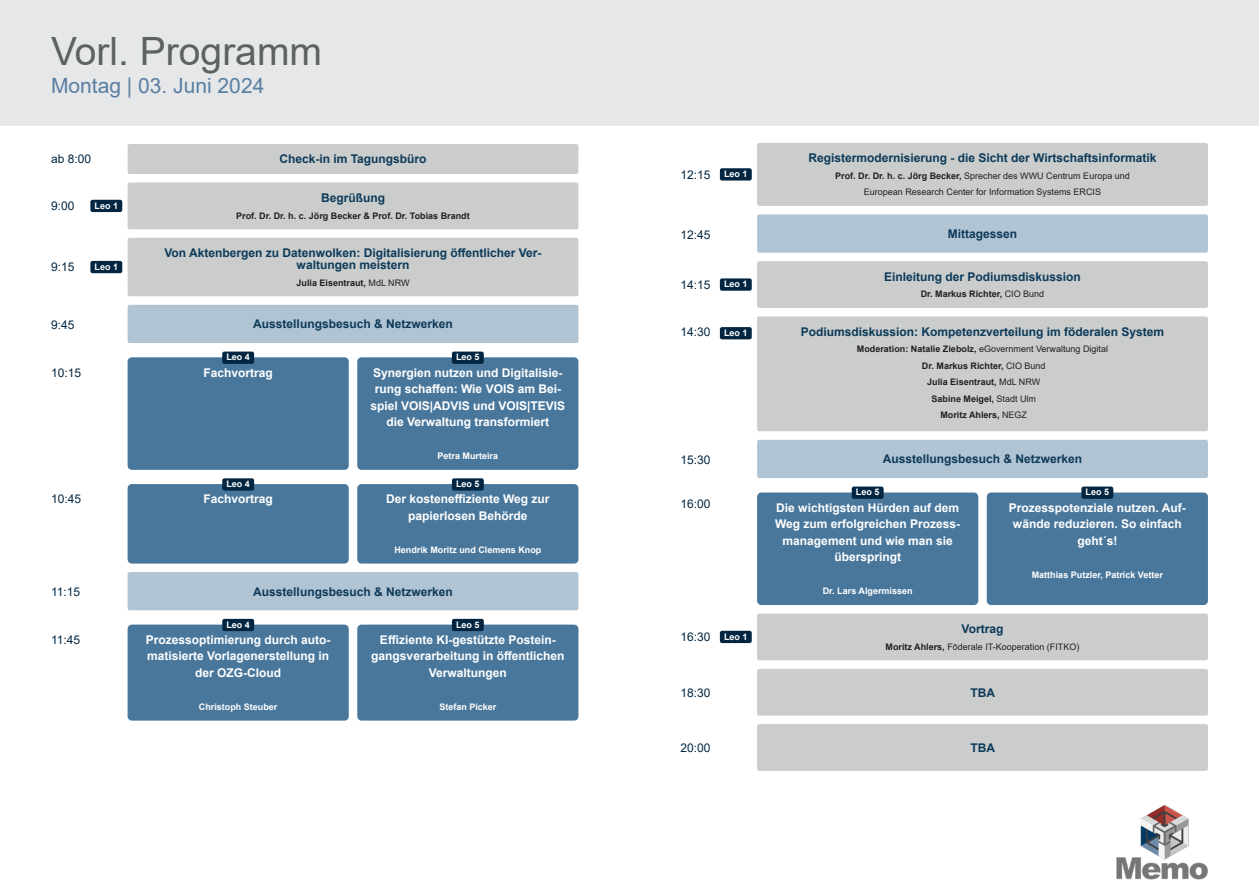
<style>
.page{position:relative;width:1259px;height:893px;background:#fff}
.page>*{position:absolute;margin:0;border:0;box-sizing:border-box;transform-origin:0 0}
.t1{font:39px "Arial";color:#5c6161}
.t2{font:21px "Arial";color:#5a7fa2}
.t3{font:700 12px/16.5px "Arial";color:#fff;text-align:center}
.t4{font:700 12px/12px "Arial";color:#0d3a59;text-align:center}
.t5{font:12px "Arial";color:#022641}
.t6{font:700 9px/16.5px "Arial";color:#231f20;text-align:center}
.t7{font:700 9px "Arial";color:#fff}
.t8{font:9px/16.5px "Arial";color:#231f20;text-align:center}
.s1{font-weight:400}
.s2{font-weight:700;font-size:9px;color:#fff}
.s3{font-weight:700}
</style>
<div class="page">
<div style="left:0;top:0;width:1259px;height:126px;background:#e6e7e9"></div>
<img style="left:1116px;top:805px;width:92px;height:75px">
<div style="left:128px;top:144px;width:450px;height:30px;background:#cacdcc;border-radius:2px"></div>
<div style="left:128px;top:183px;width:450px;height:46px;background:#cacdcc;border-radius:2px"></div>
<div style="left:90px;top:200px;width:32px;height:12px;background:#022641;border-radius:2px"></div>
<div style="left:128px;top:238px;width:450px;height:58px;background:#cacdcc;border-radius:2px"></div>
<div style="left:90px;top:261px;width:32px;height:12px;background:#022641;border-radius:2px"></div>
<div style="left:128px;top:305px;width:450px;height:38px;background:#b1c4d4;border-radius:2px"></div>
<div style="left:128px;top:357px;width:221px;height:113px;background:#49779c;border-radius:4px"></div>
<div style="left:222px;top:352px;width:32px;height:12px;background:#022641;border-radius:2px"></div>
<div style="left:357px;top:357px;width:221px;height:113px;background:#49779c;border-radius:4px"></div>
<div style="left:452px;top:352px;width:32px;height:12px;background:#022641;border-radius:2px"></div>
<div style="left:128px;top:484px;width:221px;height:80px;background:#49779c;border-radius:4px"></div>
<div style="left:222px;top:478px;width:32px;height:13px;background:#022641;border-radius:2px"></div>
<div style="left:357px;top:484px;width:221px;height:80px;background:#49779c;border-radius:4px"></div>
<div style="left:452px;top:478px;width:32px;height:13px;background:#022641;border-radius:2px"></div>
<div style="left:128px;top:572px;width:450px;height:38px;background:#b1c4d4;border-radius:2px"></div>
<div style="left:128px;top:625px;width:221px;height:96px;background:#49779c;border-radius:4px"></div>
<div style="left:222px;top:619px;width:32px;height:12px;background:#022641;border-radius:2px"></div>
<div style="left:357px;top:625px;width:221px;height:96px;background:#49779c;border-radius:4px"></div>
<div style="left:452px;top:619px;width:32px;height:12px;background:#022641;border-radius:2px"></div>
<div style="left:757px;top:143px;width:451px;height:63px;background:#cacdcc;border-radius:2px"></div>
<div style="left:720px;top:168px;width:32px;height:13px;background:#022641;border-radius:2px"></div>
<div style="left:757px;top:316px;width:451px;height:115px;background:#cacdcc;border-radius:2px"></div>
<div style="left:720px;top:327px;width:32px;height:12px;background:#022641;border-radius:2px"></div>
<div style="left:757px;top:669px;width:451px;height:47px;background:#cacdcc;border-radius:2px"></div>
<div style="left:757px;top:724px;width:451px;height:47px;background:#cacdcc;border-radius:2px"></div>
<div style="left:757px;top:613px;width:451px;height:47px;background:#cacdcc;border-radius:2px"></div>
<div style="left:720px;top:631px;width:32px;height:12px;background:#022641;border-radius:2px"></div>
<div style="left:757px;top:440px;width:451px;height:38px;background:#b1c4d4;border-radius:2px"></div>
<div style="left:757px;top:214px;width:451px;height:39px;background:#b1c4d4;border-radius:2px"></div>
<div style="left:757px;top:261px;width:451px;height:47px;background:#cacdcc;border-radius:2px"></div>
<div style="left:720px;top:278px;width:32px;height:13px;background:#022641;border-radius:2px"></div>
<div style="left:757px;top:492px;width:221px;height:113px;background:#49779c;border-radius:4px"></div>
<div style="left:851px;top:487px;width:32px;height:12px;background:#022641;border-radius:2px"></div>
<div style="left:986px;top:492px;width:222px;height:113px;background:#49779c;border-radius:4px"></div>
<div style="left:1081px;top:487px;width:32px;height:12px;background:#022641;border-radius:2px"></div>
<h1 class="t1" style="left:51px;top:25px;width:272px">Vorl. Programm</h1>
<h2 class="t2" style="left:51px;top:71px;width:215px">Montag | 03. Juni 2024</h2>
<p class="t5" style="left:51px;top:151px;width:42px">ab 8:00</p>
<p class="t4" style="left:279px;top:153px;width:149px">Check-in im Tagungsbüro</p>
<p class="t5" style="left:51px;top:198px;width:25px">9:00</p>
<p class="t7" style="left:95px;top:199px;width:25px">Leo 1</p>
<p class="t4" style="left:321px;top:192px;width:65px">Begrüßung</p>
<p class="t6" style="left:236px;top:207px;width:235px">Prof. Dr. Dr. h. c. Jörg Becker &amp; Prof. Dr. Tobias Brandt</p>
<p class="t5" style="left:51px;top:259px;width:25px">9:15</p>
<p class="t7" style="left:95px;top:260px;width:25px">Leo 1</p>
<p class="t4" style="left:164px;top:247px;width:379px">Von Aktenbergen zu Datenwolken: Digitalisierung öffentlicher Ver&shy;waltungen meistern</p>
<p class="t6" style="left:296px;top:274px;width:115px">Julia Eisentraut, <span class="s1">MdL NRW</span></p>
<p class="t5" style="left:51px;top:317px;width:25px">9:45</p>
<p class="t4" style="left:253px;top:318px;width:201px">Ausstellungsbesuch &amp; Netzwerken</p>
<p class="t5" style="left:51px;top:364px;width:32px">10:15</p>
<p class="t7" style="left:226px;top:351px;width:25px">Leo 4</p>
<p class="t3" style="left:203px;top:364px;width:71px">Fachvortrag</p>
<p class="t7" style="left:456px;top:351px;width:25px">Leo 5</p>
<p class="t3" style="left:370px;top:364px;width:196px">Synergien nutzen und Digitalisie&shy;rung schaffen: Wie VOIS am Bei&shy;spiel VOIS|ADVIS und VOIS|TEVIS die Verwaltung transformiert</p>
<p class="t7" style="left:437px;top:450px;width:62px">Petra Murteira</p>
<p class="t5" style="left:51px;top:491px;width:32px">10:45</p>
<p class="t7" style="left:226px;top:478px;width:25px">Leo 4</p>
<p class="t3" style="left:203px;top:491px;width:71px">Fachvortrag</p>
<p class="t7" style="left:456px;top:478px;width:25px">Leo 5</p>
<p class="t3" style="left:386px;top:491px;width:165px">Der kosteneffiziente Weg zur papierlosen Behörde</p>
<p class="t7" style="left:394px;top:543px;width:149px">Hendrik Moritz und Clemens Knop</p>
<p class="t5" style="left:51px;top:584px;width:31px">11:15</p>
<p class="t4" style="left:253px;top:585px;width:201px">Ausstellungsbesuch &amp; Netzwerken</p>
<p class="t5" style="left:51px;top:631px;width:31px">11:45</p>
<p class="t7" style="left:226px;top:618px;width:25px">Leo 4</p>
<p class="t3" style="left:146px;top:632px;width:186px">Prozessoptimierung durch auto&shy;matisierte Vorlagenerstellung in der OZG-Cloud</p>
<p class="t7" style="left:199px;top:700px;width:80px">Christoph Steuber</p>
<p class="t7" style="left:456px;top:618px;width:25px">Leo 5</p>
<p class="t3" style="left:371px;top:632px;width:195px">Effiziente KI-gestützte Postein&shy;gangsverarbeitung in öffentlichen<br>Verwaltungen</p>
<p class="t7" style="left:439px;top:700px;width:59px">Stefan Picker</p>
<p class="t5" style="left:680px;top:166px;width:69px">12:15 <span class="s2">Leo 1</span></p>
<p class="t4" style="left:808px;top:152px;width:349px">Registermodernisierung - die Sicht der Wirtschaftsinformatik</p>
<p class="t8" style="left:835px;top:167px;width:296px"><span class="s3">Prof. Dr. Dr. h. c. Jörg Becker,</span> Sprecher des WWU Centrum Europa und<br>European Research Center for Information Systems ERCIS</p>
<p class="t5" style="left:680px;top:226px;width:32px">12:45</p>
<p class="t4" style="left:948px;top:228px;width:71px">Mittagessen</p>
<p class="t5" style="left:680px;top:276px;width:69px">14:15 <span class="s2">Leo 1</span></p>
<p class="t4" style="left:884px;top:271px;width:198px">Einleitung der Podiumsdiskussion</p>
<p class="t6" style="left:920px;top:286px;width:125px">Dr. Markus Richter, <span class="s1">CIO Bund</span></p>
<p class="t5" style="left:680px;top:323px;width:69px">14:30 <span class="s2">Leo 1</span></p>
<p class="t4" style="left:800px;top:326px;width:365px">Podiumsdiskussion: Kompetenzverteilung im föderalen System</p>
<p class="t6" style="left:857px;top:341px;width:253px">Moderation: Natalie Ziebolz, <span class="s1">eGovernment Verwaltung Digital<br></span>Dr. Markus Richter, <span class="s1">CIO Bund<br></span>Julia Eisentraut, <span class="s1">MdL NRW<br></span>Sabine Meigel, <span class="s1">Stadt Ulm<br></span>Moritz Ahlers, <span class="s1">NEGZ</span></p>
<p class="t5" style="left:680px;top:452px;width:32px">15:30</p>
<p class="t4" style="left:883px;top:453px;width:201px">Ausstellungsbesuch &amp; Netzwerken</p>
<p class="t5" style="left:680px;top:495px;width:32px">16:00</p>
<p class="t5" style="left:680px;top:629px;width:69px">16:30 <span class="s2">Leo 1</span></p>
<p class="t7" style="left:856px;top:486px;width:25px">Leo 5</p>
<p class="t3" style="left:775px;top:500px;width:187px">Die wichtigsten Hürden auf dem<br>Weg zum erfolgreichen Prozess&shy;management und wie man sie überspringt</p>
<p class="t7" style="left:823px;top:585px;width:91px">Dr. Lars Algermissen</p>
<p class="t7" style="left:1085px;top:486px;width:25px">Leo 5</p>
<p class="t3" style="left:1009px;top:500px;width:178px">Prozesspotenziale nutzen. Auf&shy;wände reduzieren. So einfach geht´s!</p>
<p class="t7" style="left:1031px;top:568px;width:133px">Matthias Putzler, Patrick Vetter</p>
<p class="t4" style="left:961px;top:623px;width:43px">Vortrag</p>
<p class="t8" style="left:885px;top:638px;width:195px"><span class="s3">Moritz Ahlers,</span> Föderale IT-Kooperation (FITKO)</p>
<p class="t5" style="left:680px;top:684px;width:32px">18:30</p>
<p class="t4" style="left:970px;top:686px;width:26px">TBA</p>
<p class="t5" style="left:680px;top:739px;width:32px">20:00</p>
<p class="t4" style="left:970px;top:742px;width:26px">TBA</p>
</div>
